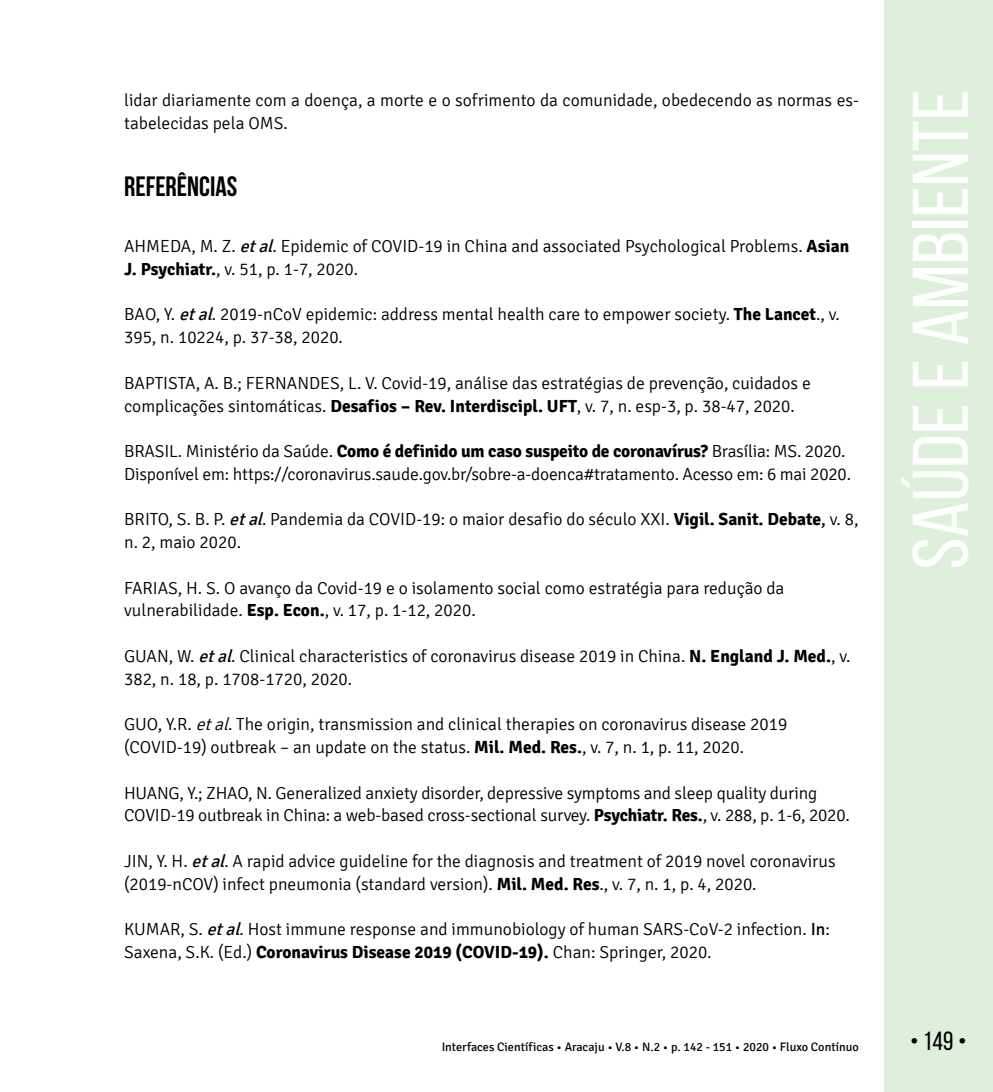
<style>
.page{position:relative;width:993px;height:1092px;background:#fff}
.page>*{position:absolute;margin:0;border:0;box-sizing:border-box;transform-origin:0 0}
.t1{font:78.75px "Bebas Neue";color:#fff;scale:1.09 1}
.t2{font:700 28px "Bebas Neue";color:#000}
.t3{font:26.25px "Bebas Neue";color:#000}
.t4{font:300 17.5px/22.8px "Signika";color:#000}
.t5{font:12.25px "Signika";color:#000}
.s1{font-weight:400;font-style:italic}
.s2{font-weight:700}
.s3{font-weight:400}
.s4{font-style:italic}
</style>
<div class="page">
<div style="left:883px;top:0;width:109px;height:1091px;background:#deefdc"></div>
<p class="t4" style="left:124px;top:89px;width:736px">lidar diariamente com a doença, a morte e o sofrimento da comunidade, obedecendo as normas es&shy;tabelecidas pela OMS.</p>
<h2 class="t2" style="left:124px;top:171px;width:115px">REFERÊNCIAS</h2>
<p class="t4" style="left:124px;top:235px;width:726px">AHMEDA, M. Z. <span class="s1">etal</span>. Epidemic of COVID-19 in China and associated Psychological Problems. <span class="s2">Asian<br>J. Psychiatr.</span>, v. 51, p. 1-7, 2020.</p>
<p class="t4" style="left:124px;top:303px;width:717px">BAO, Y. <span class="s1">etal</span>. 2019-nCoV epidemic: address mental health care to empower society. <span class="s2">The Lancet</span>., v.<br>395, n. 10224, p. 37-38, 2020.</p>
<p class="t4" style="left:124px;top:372px;width:688px">BAPTISTA, A. B.; FERNANDES, L. V. Covid-19, análise das estratégias de prevenção, cuidados e complicações sintomáticas. <span class="s2">Desafios – Rev. Interdiscipl. UFT</span>, v. 7, n. esp-3, p. 38-47, 2020.</p>
<p class="t4" style="left:124px;top:440px;width:728px">BRASIL. Ministério da Saúde. <span class="s2">Como é definido um caso suspeito de coronavírus?</span> Brasília: MS. 2020.<br>Disponível em: https://coronavirus.saude.gov.br/sobre-a-doenca#tratamento. Acesso em: 6 mai 2020.</p>
<p class="t4" style="left:124px;top:508px;width:735px">BRITO, S. B. P. <span class="s1">etal</span>. Pandemia da COVID-19: o maior desafio do século XXI. <span class="s2">Vigil. Sanit. Debate</span><span class="s3">,</span> v. 8, n. 2, maio 2020.</p>
<p class="t4" style="left:124px;top:576px;width:661px">FARIAS, H. S. O avanço da Covid-19 e o isolamento social como estratégia para redução da vulnerabilidade. <span class="s2">Esp. Econ.</span>, v. 17, p. 1-12, 2020.</p>
<p class="t4" style="left:124px;top:645px;width:727px">GUAN, W. <span class="s1">etal</span>. Clinical characteristics of coronavirus disease 2019 in China. <span class="s2">N. England J. Med.</span>, v.<br>382, n. 18, p. 1708-1720, 2020.</p>
<p class="t4" style="left:124px;top:713px;width:664px">GUO, Y.R. <span class="s4">etal</span>. The origin, transmission and clinical therapies on coronavirus disease 2019 (COVID-19) outbreak – an update on the status. <span class="s2">Mil. Med. Res.</span>, v. 7, n. 1, p. 11, 2020.</p>
<p class="t4" style="left:124px;top:781px;width:727px">HUANG, Y.; ZHAO, N. Generalized anxiety disorder, depressive symptoms and sleep quality during<br>COVID-19 outbreak in China: a web-based cross-sectional survey. <span class="s2">Psychiatr. Res.</span>, v. 288, p. 1-6, 2020.</p>
<p class="t4" style="left:124px;top:849px;width:712px">JIN, Y. H. <span class="s1">etal</span>. A rapid advice guideline for the diagnosis and treatment of 2019 novel coronavirus (2019-nCOV) infect pneumonia (standard version). <span class="s2">Mil. Med. Res</span>., v. 7, n. 1, p. 4, 2020.</p>
<p class="t4" style="left:124px;top:918px;width:707px">KUMAR, S. <span class="s1">etal</span>. Host immune response and immunobiology of human SARS-CoV-2 infection. <span class="s3">In</span>:<br>Saxena, S.K. (Ed.) <span class="s2">Coronavirus Disease 2019 (COVID-19).</span> Chan: Springer, 2020.</p>
<h1 class="t1" style="left:897px;top:569px;width:442px;rotate:-90deg">Saúde e Ambiente</h1>
<p class="t5" style="left:441px;top:1040px;width:418px">Interfaces Científicas • Aracaju • V.8 • N.2 • p. 142 - 151 • 2020 • Fluxo Contínuo</p>
<h3 class="t3" style="left:909px;top:1026px;width:58px">• 149 •</h3>
</div>
